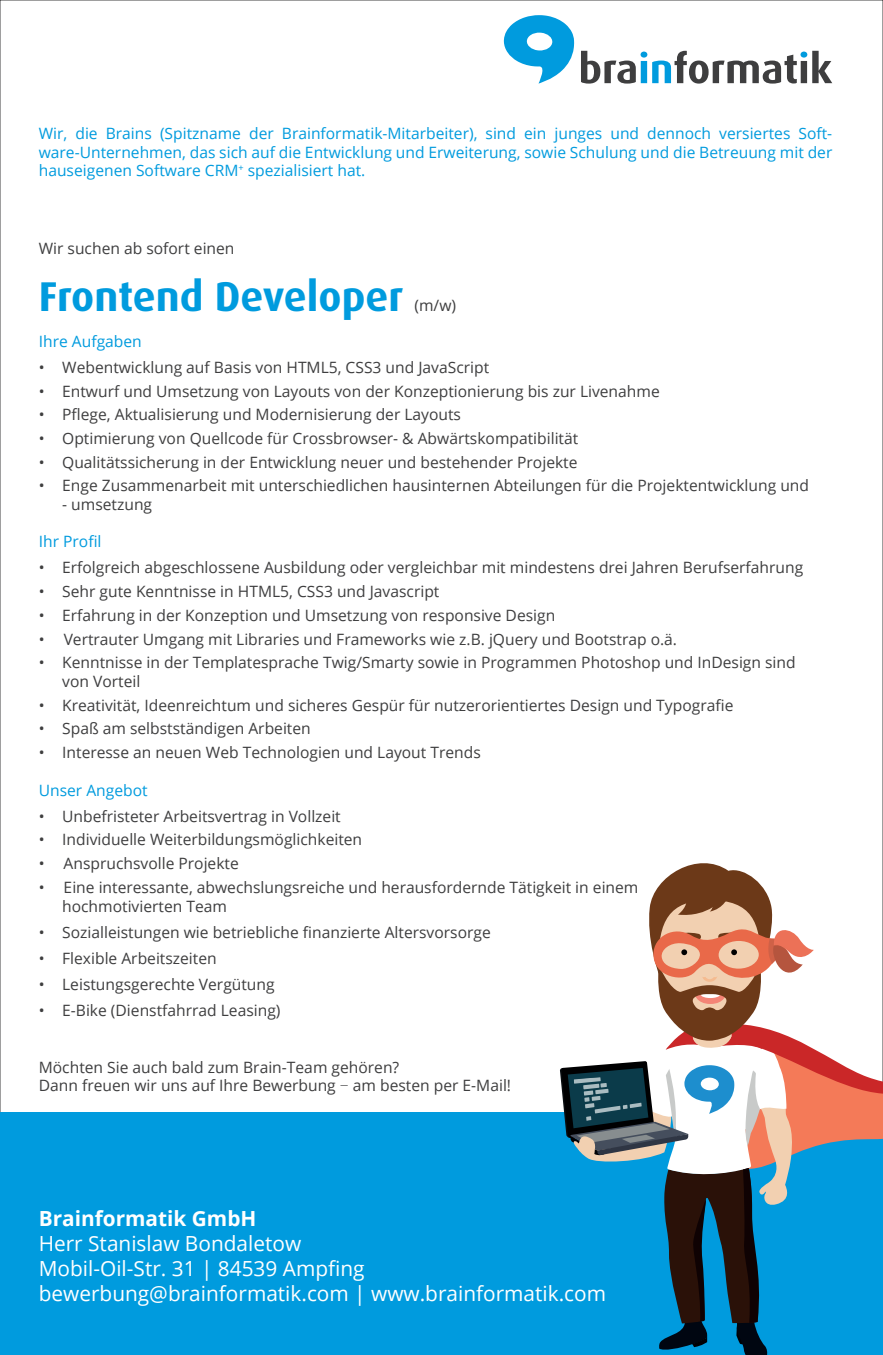
<style>
.page{position:relative;width:883px;height:1355px;background:#fff}
.page>*{position:absolute;margin:0;border:0;box-sizing:border-box;transform-origin:0 0}
.t1{font:700 41.65px "Dax";color:#009bde}
.t2{font:20.82px/25px "Open Sans";color:#fff}
.t3{font:700 20.82px "Open Sans";color:#fff}
.t4{font:15.58px/18.7px "Open Sans";color:#3e3e3f}
.t5{font:15.58px/18.7px "Open Sans";color:#009bde;text-align:justify}
.s1{font-weight:300}
</style>
<div class="page">
<svg style="left:581px;top:51px;width:251px;height:33px"></svg>
<svg style="left:504px;top:15px;width:71px;height:69px"></svg>
<div style="left:0;top:1112px;width:883px;height:242px;background:#009bde"></div>
<svg style="left:560px;top:863px;width:323px;height:491px"></svg>
<p class="t5" style="left:39px;top:123px;width:795px">Wir, die Brains (Spitzname der Brainformatik-Mitarbeiter), sind ein junges und dennoch versiertes Soft&shy;ware-Unternehmen, das sich auf die Entwicklung und Erweiterung, sowie Schulung und die Betreuung mit der hauseigenen Software CRM<sup>+</sup> spezialisiert hat.</p>
<p class="t4" style="left:39px;top:238px;width:197px">Wir suchen ab sofort einen</p>
<h1 class="t1" style="left:39px;top:273px;width:366px">Frontend Developer</h1>
<p class="t4" style="left:414px;top:296px;width:43px">(m/w)</p>
<p class="t5" style="left:39px;top:331px;width:105px">Ihre Aufgaben</p>
<p class="t4" style="left:39px;top:357px;width:452px">• Webentwicklung auf Basis von HTML5, CSS3 und JavaScript</p>
<p class="t4" style="left:39px;top:381px;width:622px">• Entwurf und Umsetzung von Layouts von der Konzeptionierung bis zur Livenahme</p>
<p class="t4" style="left:39px;top:405px;width:424px">• Pflege, Aktualisierung und Modernisierung der Layouts</p>
<p class="t4" style="left:39px;top:428px;width:541px">• Optimierung von Quellcode für Crossbrowser- &amp; Abwärtskompatibilität</p>
<p class="t4" style="left:39px;top:452px;width:540px">• Qualitätssicherung in der Entwicklung neuer und bestehender Projekte</p>
<p class="t4" style="left:39px;top:476px;width:772px">• Enge Zusammenarbeit mit unterschiedlichen hausinternen Abteilungen für die Projektentwicklung und</p>
<p class="t4" style="left:62px;top:495px;width:91px">- umsetzung</p>
<p class="t5" style="left:39px;top:532px;width:64px">Ihr Profil</p>
<p class="t4" style="left:39px;top:558px;width:766px">• Erfolgreich abgeschlossene Ausbildung oder vergleichbar mit mindestens drei Jahren Berufserfahrung</p>
<p class="t4" style="left:39px;top:581px;width:402px">• Sehr gute Kenntnisse in HTML5, CSS3 und Javascript</p>
<p class="t4" style="left:39px;top:605px;width:518px">• Erfahrung in der Konzeption und Umsetzung von responsive Design</p>
<p class="t4" style="left:39px;top:629px;width:640px">• Vertrauter Umgang mit Libraries und Frameworks wie z.B. jQuery und Bootstrap o.ä.</p>
<p class="t4" style="left:62px;top:653px;width:735px;text-indent:-23px">• Kenntnisse in der Templatesprache Twig/Smarty sowie in Programmen Photoshop und InDesign sind von Vorteil</p>
<p class="t4" style="left:39px;top:695px;width:696px">• Kreativität, Ideenreichtum und sicheres Gespür für nutzerorientiertes Design und Typografie</p>
<p class="t4" style="left:39px;top:719px;width:273px">• Spaß am selbstständigen Arbeiten</p>
<p class="t4" style="left:39px;top:742px;width:444px">• Interesse an neuen Web Technologien und Layout Trends</p>
<p class="t5" style="left:39px;top:780px;width:110px">Unser Angebot</p>
<p class="t4" style="left:39px;top:806px;width:304px">• Unbefristeter Arbeitsvertrag in Vollzeit</p>
<p class="t4" style="left:39px;top:829px;width:325px">• Individuelle Weiterbildungsmöglichkeiten</p>
<p class="t4" style="left:39px;top:853px;width:202px">• Anspruchsvolle Projekte</p>
<p class="t4" style="left:62px;top:877px;width:578px;text-indent:-23px">• Eine interessante, abwechslungsreiche und herausfordernde Tätigkeit in einem hochmotivierten Team</p>
<p class="t4" style="left:39px;top:922px;width:454px">• Sozialleistungen wie betriebliche finanzierte Altersvorsorge</p>
<p class="t4" style="left:39px;top:948px;width:179px">• Flexible Arbeitszeiten</p>
<p class="t4" style="left:39px;top:974px;width:237px">• Leistungsgerechte Vergütung</p>
<p class="t4" style="left:39px;top:1000px;width:243px">• E-Bike (Dienstfahrrad Leasing)</p>
<p class="t4" style="left:39px;top:1057px;width:474px">Möchten Sie auch bald zum Brain-Team gehören?<br>Dann freuen wir uns auf Ihre Bewerbung <span class="s1">−</span> am besten per E-Mail!</p>
<h2 class="t3" style="left:39px;top:1203px;width:219px">Brainformatik GmbH</h2>
<h2 class="t2" style="left:39px;top:1229px;width:569px">Herr Stanislaw Bondaletow<br>Mobil-Oil-Str. 31 | 84539 Ampfing bewerbung@brainformatik.com | www.brainformatik.com</h2>
</div>
